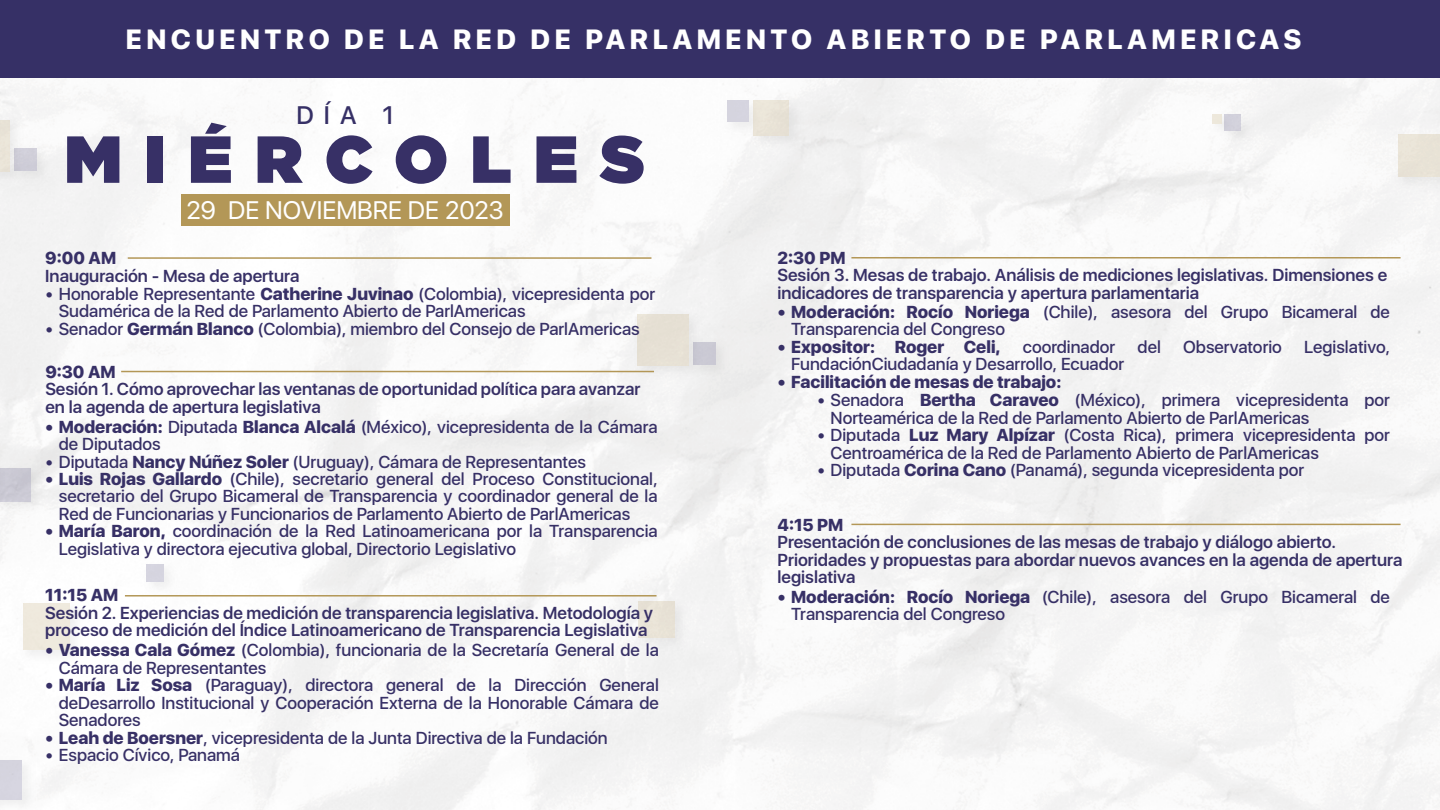
<style>
.page{position:relative;width:1440px;height:810px;background:#f7f7f6}
.page>*{position:absolute;margin:0;border:0;box-sizing:border-box;transform-origin:0 0}
.t1{font:900 66.38px "Gotham";letter-spacing:.34em;color:#373066}
.t2{font:800 27.67px "SFUI Display";letter-spacing:.16em;color:#fff}
.t3{font:25.2px "SFUI Display";color:#fff}
.t4{font:500 25.2px "SFUI Display";color:#363066}
.t5{font:500 17.25px/17.5px "SFUI Display";color:#373066}
.t6{font:600 17.25px/17.5px "SFUI Display";color:#373066}
.t7{font:800 17.25px "SFUI Display";color:#373066}
.s1{font-weight:800}
</style>
<div class="page">
<img style="left:1392px;top:128px;width:48px;height:66px">
<div style="left:1398px;top:135px;width:42px;height:42px;background:#e8e3d6"></div>
<img style="left:1205px;top:108px;width:13px;height:32px">
<div style="left:1212px;top:114px;width:9px;height:9px;background:#ede8db"></div>
<img style="left:721px;top:94px;width:27px;height:44px">
<div style="left:727px;top:101px;width:21px;height:21px;background:#d5d4df"></div>
<img style="left:140px;top:558px;width:41px;height:41px">
<div style="left:146px;top:565px;width:18px;height:17px;background:#d5d4df"></div>
<img style="left:16px;top:597px;width:70px;height:70px">
<div style="left:23px;top:604px;width:46px;height:46px;background:#efe9dd"></div>
<img style="left:633px;top:595px;width:59px;height:59px">
<div style="left:639px;top:601px;width:36px;height:37px;background:#e8e3d6"></div>
<img style="left:0;top:114px;width:27px;height:74px">
<div style="left:0;top:121px;width:10px;height:51px;background:#eae4d7"></div>
<img style="left:8px;top:142px;width:46px;height:46px">
<div style="left:14px;top:148px;width:23px;height:23px;background:#cecdd8"></div>
<img style="left:632px;top:308px;width:74px;height:74px">
<div style="left:638px;top:315px;width:51px;height:51px;background:#e6e0d4"></div>
<img style="left:748px;top:94px;width:58px;height:59px">
<div style="left:754px;top:101px;width:35px;height:35px;background:#e9e3d6"></div>
<img style="left:687px;top:336px;width:46px;height:46px">
<div style="left:693px;top:342px;width:23px;height:23px;background:#cac9d4"></div>
<img style="left:1218px;top:108px;width:40px;height:40px">
<div style="left:1224px;top:114px;width:17px;height:17px;background:#d2d0db"></div>
<img style="left:0;top:754px;width:39px;height:56px">
<div style="left:0;top:760px;width:22px;height:40px;background:#d5d4df"></div>
<img style="left:0;top:462px;width:47px;height:56px">
<div style="left:0;top:468px;width:30px;height:33px;background:#cac8d3"></div>
<div style="left:0;top:1px;width:1440px;height:77px;background:#363066"></div>
<div style="left:181px;top:195px;width:329px;height:31px;background:#b39757"></div>
<hr style="left:128px;top:257px;width:523px;height:2px;background:#b39757">
<hr style="left:121px;top:371px;width:533px;height:1px;background:#b39757">
<hr style="left:125px;top:595px;width:532px;height:2px;background:#b39757">
<hr style="left:851px;top:257px;width:550px;height:2px;background:#b39757">
<hr style="left:851px;top:524px;width:550px;height:1px;background:#b39757">
<h2 class="t2" style="left:126px;top:19px;width:1177px">ENCUENTRO DE LA RED DE PARLAMENTO ABIERTO DE PARLAMERICAS</h2>
<h3 class="t4" style="left:296px;top:98px;width:99px">DÍA 1</h3>
<h1 class="t1" style="left:64px;top:112px;width:582px">MIÉRCOLES</h1>
<h3 class="t3" style="left:187px;top:193px;width:319px">29 DE NOVIEMBRE DE 2023</h3>
<p class="t7" style="left:45px;top:246px;width:72px">9:00 AM</p>
<p class="t6" style="left:45px;top:268px;width:256px">Inauguración - Mesa de apertura</p>
<p class="t5" style="left:59px;top:286px;width:598px;text-indent:-14px">• Honorable Representante <span class="s1">Catherine Juvinao</span> (Colombia), vicepresidenta por<br>Sudamérica de la Red de Parlamento Abierto de ParlAmericas</p>
<p class="t5" style="left:45px;top:321px;width:596px">• Senador <span class="s1">Germán Blanco</span> (Colombia), miembro del Consejo de ParlAmericas</p>
<p class="t7" style="left:45px;top:359px;width:72px">9:30 AM</p>
<p class="t6" style="left:45px;top:381px;width:597px">Sesión 1. Cómo aprovechar las ventanas de oportunidad política para avanzar en la agenda de apertura legislativa</p>
<p class="t5" style="left:59px;top:419px;width:600px;text-indent:-14px"><span class="s1">• Moderación:</span> Diputada <span class="s1">Blanca Alcalá</span> (México), vicepresidenta de la Cámara de Diputados</p>
<p class="t5" style="left:45px;top:454px;width:542px">• Diputada <span class="s1">Nancy Núñez Soler</span> (Uruguay), Cámara de Representantes</p>
<p class="t5" style="left:59px;top:471px;width:600px;text-align:justify;text-indent:-14px"><span class="s1">• Luis Rojas Gallardo</span> (Chile), secretario general del Proceso Constitucional, secretario del Grupo Bicameral de Transparencia y coordinador general de la Red de Funcionarias y Funcionarios de Parlamento Abierto de ParlAmericas</p>
<p class="t5" style="left:59px;top:523px;width:600px;text-indent:-14px"><span class="s1">• María Baron,</span> coordinación de la Red Latinoamericana por la Transparencia<br>Legislativa y directora ejecutiva global, Directorio Legislativo</p>
<p class="t7" style="left:45px;top:583px;width:75px">11:15 AM</p>
<p class="t6" style="left:45px;top:605px;width:609px">Sesión 2. Experiencias de medición de transparencia legislativa. Metodología y proceso de medición del Índice Latinoamericano de Transparencia Legislativa</p>
<p class="t5" style="left:59px;top:642px;width:602px;text-indent:-14px"><span class="s1">• Vanessa Cala Gómez</span> (Colombia), funcionaria de la Secretaría General de la<br>Cámara de Representantes</p>
<p class="t5" style="left:59px;top:677px;width:602px;text-align:justify;text-indent:-14px"><span class="s1">• María Liz Sosa</span> (Paraguay), directora general de la Dirección General deDesarrollo Institucional y Cooperación Externa de la Honorable Cámara de Senadores</p>
<p class="t5" style="left:45px;top:730px;width:564px"><span class="s1">• Leah de Boersner</span>, vicepresidenta de la Junta Directiva de la Fundación</p>
<p class="t5" style="left:45px;top:747px;width:196px">• Espacio Cívico, Panamá</p>
<p class="t7" style="left:777px;top:245px;width:70px">2:30 PM</p>
<p class="t6" style="left:777px;top:267px;width:611px">Sesión 3. Mesas de trabajo. Análisis de mediciones legislativas. Dimensiones e indicadores de transparencia y apertura parlamentaria</p>
<p class="t5" style="left:791px;top:304px;width:600px;text-indent:-14px"><span class="s1">• Moderación: Rocío Noriega</span> (Chile), asesora del Grupo Bicameral de<br>Transparencia del Congreso</p>
<p class="t7" style="left:778px;top:334px;width:224px">• Expositor: Roger Celi,</p>
<p class="t5" style="left:1023px;top:339px;width:94px">coordinador</p>
<p class="t5" style="left:1138px;top:339px;width:25px">del</p>
<p class="t5" style="left:1183px;top:339px;width:100px">Observatorio</p>
<p class="t5" style="left:1304px;top:339px;width:87px">Legislativo,</p>
<p class="t5" style="left:791px;top:356px;width:335px">FundaciónCiudadanía y Desarrollo, Ecuador</p>
<p class="t7" style="left:778px;top:369px;width:285px">• Facilitación de mesas de trabajo:</p>
<p class="t5" style="left:831px;top:392px;width:561px;text-indent:-14px">• Senadora <span class="s1">Bertha Caraveo</span> (México), primera vicepresidenta por<br>Norteamérica de la Red de Parlamento Abierto de ParlAmericas</p>
<p class="t5" style="left:831px;top:427px;width:561px;text-indent:-14px">• Diputada <span class="s1">Luz Mary Alpízar</span> (Costa Rica), primera vicepresidenta por<br>Centroamérica de la Red de Parlamento Abierto de ParlAmericas</p>
<p class="t5" style="left:817px;top:462px;width:489px">• Diputada <span class="s1">Corina Cano</span> (Panamá), segunda vicepresidenta por</p>
<p class="t7" style="left:777px;top:512px;width:68px">4:15 PM</p>
<p class="t6" style="left:777px;top:534px;width:627px">Presentación de conclusiones de las mesas de trabajo y diálogo abierto.<br>Prioridades y propuestas para abordar nuevos avances en la agenda de apertura legislativa</p>
<p class="t5" style="left:791px;top:589px;width:600px;text-indent:-14px"><span class="s1">• Moderación: Rocío Noriega</span> (Chile), asesora del Grupo Bicameral de<br>Transparencia del Congreso</p>
</div>
